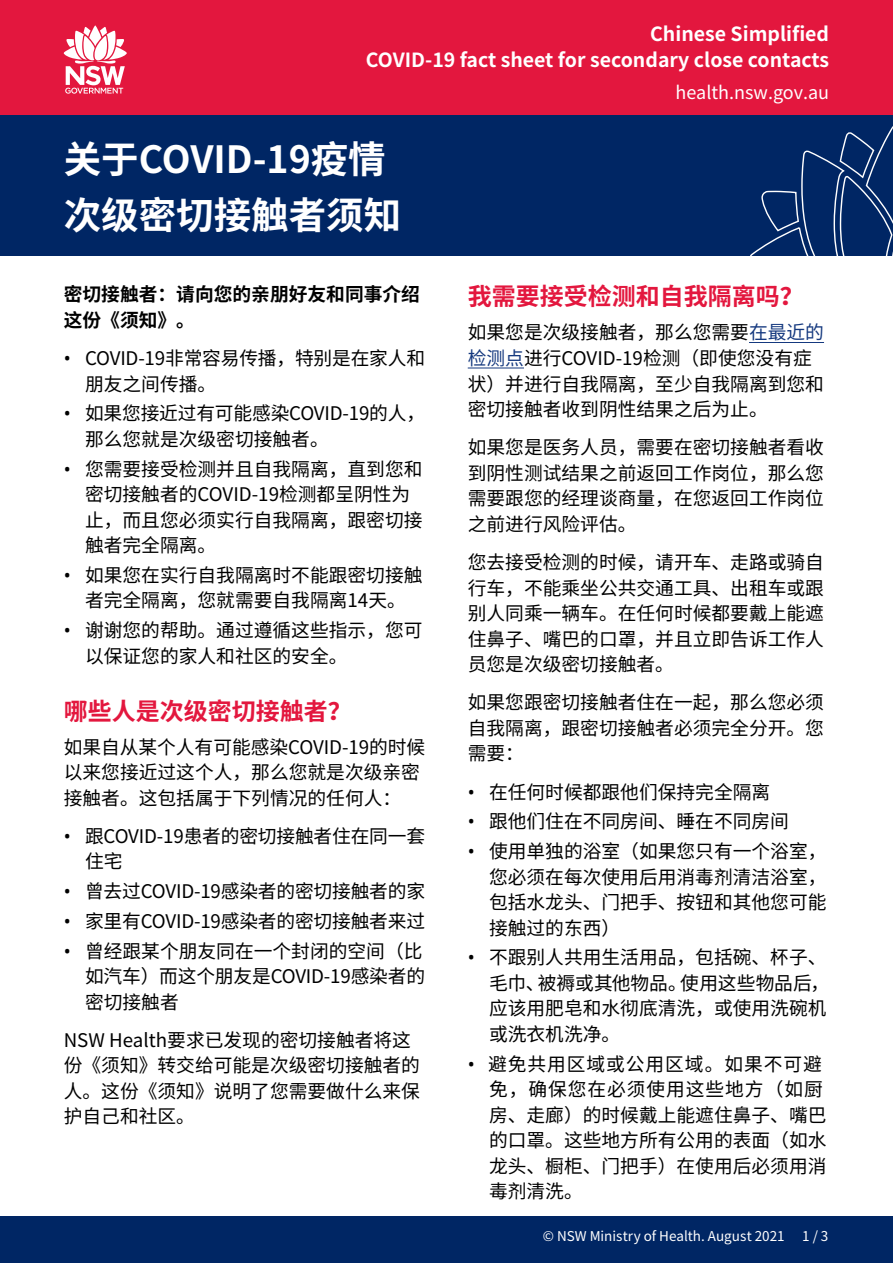
<style>
.page{position:relative;width:893px;height:1263px;background:#fff}
.page>*{position:absolute;margin:0;border:0;box-sizing:border-box;transform-origin:0 0}
._1_1_Cover_Subhead{font:700 37.5px "Noto Sans CJ Ksc";color:#fff}
._1_0_Heading_1{font:700 24px "Noto Sans CJ Ksc";color:#e3173e}
.t1{font:700 19.5px "Noto Sans CJ Ksc";color:#fff}
._3_0_Body{font:18.75px/25.5px "Noto Sans CJ Ksc";color:#000}
._3_0_Body_Bold{font:700 18.75px/25.5px "Noto Sans CJ Ksc";color:#000}
.t2{font:18px "Noto Sans CJ Ksc";color:#fff}
.t3{font:13.5px "Noto Sans CJ Ksc";color:#fff}
.s1{font-family:"Noto Sans"}
.s2{color:#15397f}
</style>
<div class="page">
<div style="left:0;top:1216px;width:893px;height:47px;background:#002664"></div>
<div style="left:0;top:0;width:893px;height:116px;background:#e3173e"></div>
<svg style="left:64px;top:26px;width:63px;height:68px"></svg>
<div style="left:0;top:116px;width:893px;height:140px;background:#002664"></div>
<svg style="left:750px;top:126px;width:143px;height:130px"></svg>
<hr style="left:749px;top:342px;width:75px;height:1px;background:#15397f">
<hr style="left:468px;top:368px;width:56px;height:1px;background:#15397f">
<p class="t1" style="left:650px;top:23px;width:181px">Chinese Simplified</p>
<p class="t1" style="left:366px;top:49px;width:465px">COVID-19 fact sheet for secondary close contacts</p>
<p class="t2" style="left:676px;top:56px;width:155px">health.nsw.gov.au</p>
<p class="_1_1_Cover_Subhead" style="left:64px;top:139px;width:323px">关于COVID-19疫情</p>
<p class="_1_1_Cover_Subhead" style="left:64px;top:194px;width:339px">次级密切接触者须知</p>
<p class="_3_0_Body_Bold" style="left:64px;top:282px;width:358px">密切接触者：请向您的亲朋好友和同事介绍这份《须知》。</p>
<p class="_3_0_Body" style="left:85px;top:346px;width:342px;text-indent:-21px"><span class="s1">•</span> COVID-19非常容易传播，特别是在家人和朋友之间传播。</p>
<p class="_3_0_Body" style="left:85px;top:401px;width:342px;text-indent:-21px"><span class="s1">•</span> 如果您接近过有可能感染COVID-19的人，那么您就是次级密切接触者。</p>
<p class="_3_0_Body" style="left:85px;top:456px;width:339px;text-indent:-21px"><span class="s1">•</span> 您需要接受检测并且自我隔离，直到您和密切接触者的COVID-19检测都呈阴性为止，而且您必须实行自我隔离，跟密切接触者完全隔离。</p>
<p class="_3_0_Body" style="left:64px;top:563px;width:360px;text-align:center"><span class="s1">•</span> 如果您在实行自我隔离时不能跟密切接触者完全隔离，您就需要自我隔离14天。</p>
<p class="_3_0_Body" style="left:85px;top:618px;width:339px;text-indent:-21px"><span class="s1">•</span> 谢谢您的帮助。通过遵循这些指示，您可以保证您的家人和社区的安全。</p>
<p class="_1_0_Heading_1" style="left:64px;top:697px;width:289px">哪些人是次级密切接触者？</p>
<p class="_3_0_Body" style="left:64px;top:734px;width:363px">如果自从某个人有可能感染COVID-19的时候以来您接近过这个人，那么您就是次级亲密接触者。这包括属于下列情况的任何人：</p>
<p class="_3_0_Body" style="left:85px;top:824px;width:342px;text-indent:-21px"><span class="s1">•</span> 跟COVID-19患者的密切接触者住在同一套住宅</p>
<p class="_3_0_Body" style="left:64px;top:879px;width:363px"><span class="s1">•</span> 曾去过COVID-19感染者的密切接触者的家</p>
<p class="_3_0_Body" style="left:64px;top:909px;width:363px"><span class="s1">•</span> 家里有COVID-19感染者的密切接触者来过</p>
<p class="_3_0_Body" style="left:85px;top:938px;width:342px;text-indent:-21px"><span class="s1">•</span> 曾经跟某个朋友同在一个封闭的空间（比如汽车）而这个朋友是COVID-19感染者的密切接触者</p>
<p class="_3_0_Body" style="left:64px;top:1028px;width:358px">NSW Health要求已发现的密切接触者将这份《须知》转交给可能是次级密切接触者的人。这份《须知》说明了您需要做什么来保护自己和社区。</p>
<p class="t2" style="left:676px;top:83px;width:155px">health.nsw.gov.au</p>
<p class="_1_0_Heading_1" style="left:468px;top:283px;width:338px">我需要接受检测和自我隔离吗？</p>
<p class="_3_0_Body" style="left:468px;top:320px;width:358px">如果您是次级接触者，那么您需要<span class="s2">在最近的检测点</span>进行COVID-19检测（即使您没有症状）并进行自我隔离，至少自我隔离到您和密切接触者收到阴性结果之后为止。</p>
<p class="_3_0_Body" style="left:468px;top:435px;width:358px;text-align:justify">如果您是医务人员，需要在密切接触者看收到阴性测试结果之前返回工作岗位，那么您需要跟您的经理谈商量，在您返回工作岗位之前进行风险评估。</p>
<p class="_3_0_Body" style="left:468px;top:550px;width:358px;text-align:justify">您去接受检测的时候，请开车、走路或骑自行车，不能乘坐公共交通工具、出租车或跟别人同乘一辆车。在任何时候都要戴上能遮住鼻子、嘴巴的口罩，并且立即告诉工作人员您是次级密切接触者。</p>
<p class="_3_0_Body" style="left:468px;top:690px;width:358px;text-align:justify">如果您跟密切接触者住在一起，那么您必须自我隔离，跟密切接触者必须完全分开。您需要：</p>
<p class="_3_0_Body" style="left:468px;top:779px;width:304px"><span class="s1">•</span> 在任何时候都跟他们保持完全隔离</p>
<p class="_3_0_Body" style="left:468px;top:809px;width:323px"><span class="s1">•</span> 跟他们住在不同房间、睡在不同房间</p>
<p class="_3_0_Body" style="left:489px;top:839px;width:339px;text-align:justify;text-indent:-21px"><span class="s1">•</span> 使用单独的浴室（如果您只有一个浴室，您必须在每次使用后用消毒剂清洁浴室，包括水龙头、门把手、按钮和其他您可能接触过的东西）</p>
<p class="_3_0_Body" style="left:489px;top:945px;width:342px;text-indent:-21px"><span class="s1">•</span> 不跟别人共用生活用品，包括碗、杯子、毛巾、被褥或其他物品。使用这些物品后，应该用肥皂和水彻底清洗，或使用洗碗机或洗衣机洗净。</p>
<p class="_3_0_Body" style="left:489px;top:1051px;width:339px;text-indent:-21px"><span class="s1">•</span> 避免共用区域或公用区域。如果不可避免，确保您在必须使用这些地方（如厨房、走廊）的时候戴上能遮住鼻子、嘴巴的口罩。这些地方所有公用的表面（如水龙头、橱柜、门把手）在使用后必须用消毒剂清洗。</p>
<p class="t3" style="left:543px;top:1228px;width:243px">© NSW Ministry of Health. August 2021</p>
<p class="t3" style="left:802px;top:1228px;width:28px">1 / 3</p>
</div>
